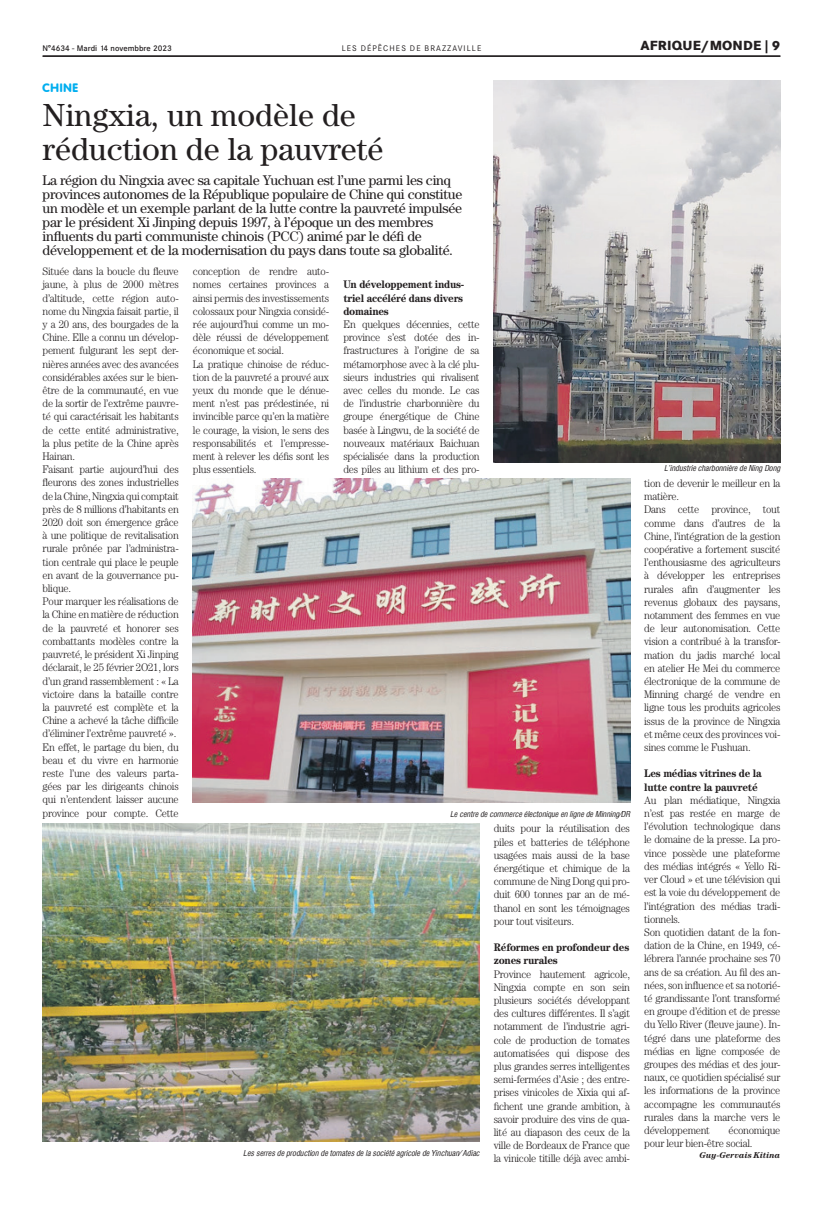
<style>
.page{position:relative;width:823px;height:1205px;background:#fff}
.page>*{position:absolute;margin:0;border:0;box-sizing:border-box;transform-origin:0 0}
.t1{font:32px/34px "Century";color:#231f20}
.t2{font:14px/14px "Century";letter-spacing:-.02em;color:#231f20}
.t3{font:800 13px "Corporate SBQ";letter-spacing:.01em;color:#231f20}
.t4{font:800 12px "Corporate Rounded";letter-spacing:.06em;color:#00aeef}
.t5{font:300 11px/13.2px "Century";letter-spacing:-.025em;color:#231f20;scale:.94 1}
.t6{font:700 11px/13.2px "Century";letter-spacing:-.025em;color:#231f20;scale:.94 1}
.t7{font:italic 700 8.5px "Century";color:#231f20}
.t8{font:italic 8px "Corporate Condensed";color:#231f20}
.t9{font:500 8px "Corporate SBQ";color:#231f20}
.t10{font:8px "Corporate SBQ";letter-spacing:.135em;color:#231f20}
</style>
<div class="page">
<hr style="left:43px;top:56px;width:737px;height:1px;background:#231f20">
<img style="left:493px;top:81px;width:287px;height:382px">
<img style="left:193px;top:478px;width:436px;height:325px">
<img style="left:43px;top:823px;width:436px;height:318px">
<p class="t9" style="left:43px;top:43px;width:131px">N°4634 - Mardi 14 novembbre 2023</p>
<p class="t10" style="left:341px;top:43px;width:141px">LES DÉPÊCHES DE BRAZZAVILLE</p>
<p class="t3" style="left:640px;top:37px;width:141px">AFRIQUE/MONDE | 9</p>
<p class="t4" style="left:43px;top:81px;width:37px">CHINE</p>
<h1 class="t1" style="left:43px;top:98px;width:342px">Ningxia, un modèle de réduction de la pauvreté</h1>
<p class="t2" style="left:43px;top:173px;width:421px">La région du Ningxia avec sa capitale Yuchuan est l’une parmi les cinq provinces autonomes de la République populaire de Chine qui constitue un modèle et un exemple parlant de la lutte contre la pauvreté impulsée par le président Xi Jinping depuis 1997, à l’époque un des membres influents du parti communiste chinois (PCC) animé par le défi de développement et de la modernisation du pays dans toute sa globalité.</p>
<p class="t5" style="left:43px;top:265px;width:146px">Située dans la boucle du fleuve jaune, à plus de 2000 mètres d’altitude, cette région auto&shy;nome du Ningxia faisait partie, il y a 20 ans, des bourgades de la<br>Chine. Elle a connu un dévelop&shy;pement fulgurant les sept der&shy;nières années avec des avancées considérables axées sur le bien&shy;être de la communauté, en vue de la sortir de l’extrême pauvre&shy;té qui caractérisait les habitants de cette entité administrative, la plus petite de la Chine après<br>Hainan.<br>Faisant partie aujourd’hui des fleurons des zones industrielles de la Chine, Ningxia qui comptait près de 8 millions d’habitants en<br>2020 doit son émergence grâce à une politique de revitalisation rurale prônée par l’administra&shy;tion centrale qui place le peuple en avant de la gouvernance pu&shy;blique.<br>Pour marquer les réalisations de la Chine en matière de réduction de la pauvreté et honorer ses combattants modèles contre la pauvreté, le président Xi Jinping déclarait, le 25 février 2O21, lors d’un grand rassemblement : « La victoire dans la bataille contre la pauvreté est complète et la<br>Chine a achevé la tâche difficile d’éliminer l’extrême pauvreté ».<br>En effet, le partage du bien, du beau et du vivre en harmonie reste l’une des valeurs parta&shy;gées par les dirigeants chinois qui n’entendent laisser aucune province pour compte. Cette</p>
<p class="t5" style="left:193px;top:265px;width:146px">conception de rendre auto&shy;nomes certaines provinces a ainsi permis des investissements colossaux pour Ningxia considé&shy;rée aujourd’hui comme un mo&shy;dèle réussi de développement économique et social.<br>La pratique chinoise de réduc&shy;tion de la pauvreté a prouvé aux yeux du monde que le dénue&shy;ment n’est pas prédestinée, ni invincible parce qu’en la matière le courage, la vision, le sens des responsabilités et l’empresse&shy;ment à relever les défis sont les plus essentiels.</p>
<p class="t6" style="left:343px;top:278px;width:130px;text-align:justify">Un développement indus&shy;triel accéléré dans divers domaines</p>
<p class="t5" style="left:343px;top:317px;width:146px;text-align:justify">En quelques décennies, cette province s’est dotée des in&shy;frastructures à l’origine de sa métamorphose avec à la clé plu&shy;sieurs industries qui rivalisent avec celles du monde. Le cas de l’industrie charbonnière du groupe énergétique de Chine basée à Lingwu, de la société de nouveaux matériaux Baichuan spécialisée dans la production des piles au lithium et des pro-</p>
<p class="t8" style="left:450px;top:809px;width:181px">Le centre de commerce électonique en ligne de Minning/DR</p>
<p class="t8" style="left:243px;top:1148px;width:238px">Les serres de production de tomates de la société agricole de Yinchuan/ Adiac</p>
<p class="t5" style="left:493px;top:822px;width:146px;text-align:justify">duits pour la réutilisation des piles et batteries de téléphone usagées mais aussi de la base énergétique et chimique de la commune de Ning Dong qui pro&shy;duit 600 tonnes par an de mé&shy;thanol en sont les témoignages pour tout visiteurs.</p>
<p class="t6" style="left:493px;top:940px;width:146px">Réformes en profondeur des zones rurales</p>
<p class="t5" style="left:493px;top:967px;width:146px;text-align:justify">Province hautement agricole, Ningxia compte en son sein plusieurs sociétés développant des cultures différentes. Il s’agit notamment de l’industrie agri&shy;cole de production de tomates automatisées qui dispose des plus grandes serres intelligentes semi-fermées d’Asie ; des entre&shy;prises vinicoles de Xixia qui af&shy;fichent une grande ambition, à savoir produire des vins de qua&shy;lité au diapason des ceux de la ville de Bordeaux de France que la vinicole titille déjà avec ambi-</p>
<p class="t8" style="left:663px;top:463px;width:118px">L’industrie charbonnière de Ning Dong</p>
<p class="t5" style="left:643px;top:476px;width:146px">tion de devenir le meilleur en la matière.<br>Dans cette province, tout comme dans d’autres de la<br>Chine, l’intégration de la gestion coopérative a fortement suscité l’enthousiasme des agriculteurs à développer les entreprises rurales afin d’augmenter les revenus globaux des paysans, notamment des femmes en vue de leur autonomisation. Cette vision a contribué à la transfor&shy;mation du jadis marché local en atelier He Mei du commerce électronique de la commune de<br>Minning chargé de vendre en ligne tous les produits agricoles issus de la province de Ningxia et même ceux des provinces voi&shy;sines comme le Fushuan.</p>
<p class="t6" style="left:643px;top:767px;width:127px">Les médias vitrines de la lutte contre la pauvreté</p>
<p class="t5" style="left:643px;top:793px;width:146px">Au plan médiatique, Ningxia n’est pas restée en marge de l’évolution technologique dans le domaine de la presse. La pro&shy;vince possède une plateforme des médias intégrés « Yello Ri&shy;ver Cloud » et une télévision qui est la voie du développement de l’intégration des médias tradi&shy;tionnels.<br>Son quotidien datant de la fon&shy;dation de la Chine, en 1949, cé&shy;lébrera l’année prochaine ses 70 ans de sa création. Au fil des an&shy;nées, son influence et sa notorié&shy;té grandissante l’ont transformé en groupe d’édition et de presse du Yello River (fleuve jaune). In&shy;tégré dans une plateforme des médias en ligne composée de groupes des médias et des jour&shy;naux, ce quotidien spécialisé sur les informations de la province accompagne les communautés rurales dans la marche vers le développement</p>
<p class="t5" style="left:643px;top:1123px;width:146px;text-indent:84px">économique pour leur bien-être social.</p>
<p class="t7" style="left:699px;top:1150px;width:82px">Guy-Gervais Kitina</p>
</div>
